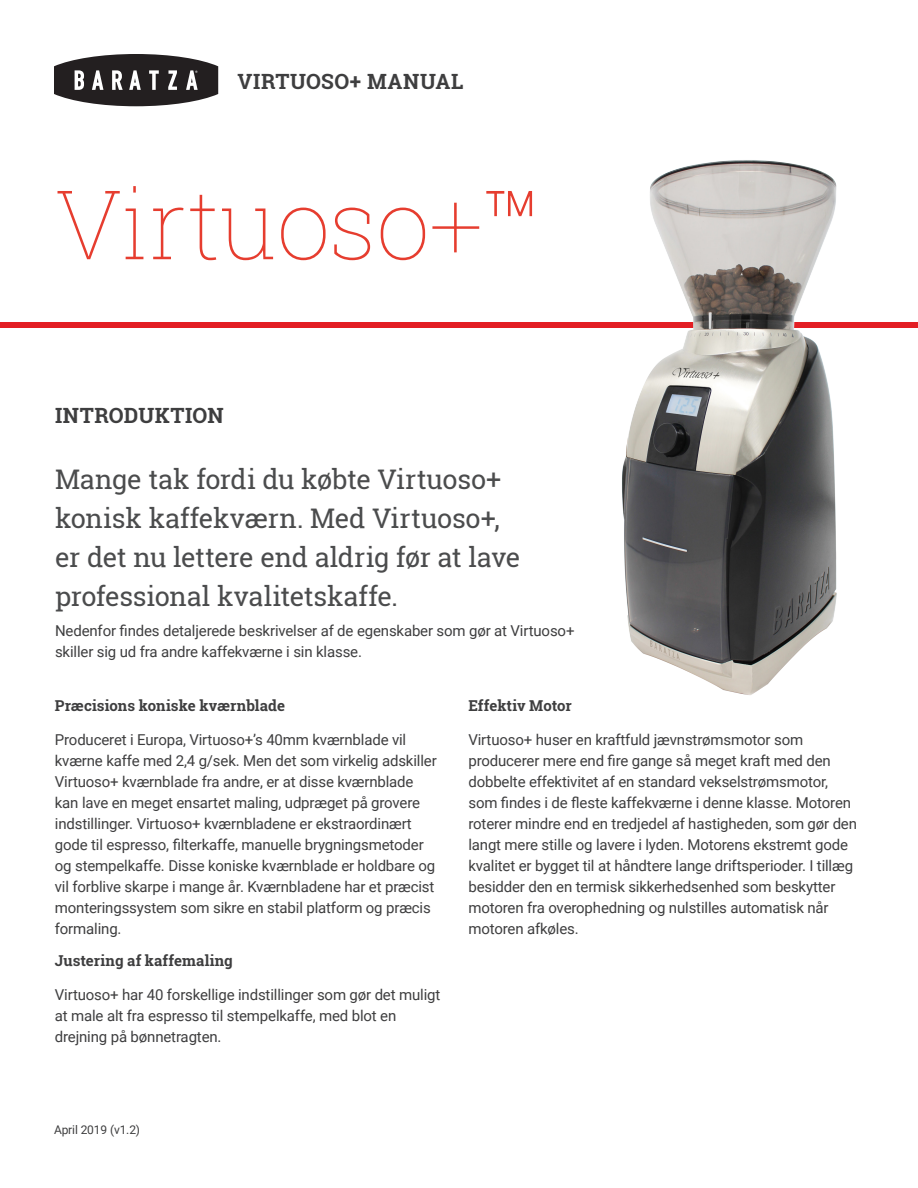
<style>
.page{position:relative;width:918px;height:1188px;background:#fff}
.page>*{position:absolute;margin:0;border:0;box-sizing:border-box;transform-origin:0 0}
.t1{font:100 96px "Roboto Slab";letter-spacing:-.01em;color:#e63d2f}
.intro{font:27px/39px "Roboto Slab";letter-spacing:-.01em;color:#4b4c4d}
.t2{font:700 21px "Roboto Slab";letter-spacing:.025em;color:#3e3e3f}
.t3{font:15px/21px "Roboto";letter-spacing:-.01em;color:#3e3e3f}
.t4{font:700 15px "Roboto Slab";letter-spacing:.005em;color:#3e3e3f}
.t5{font:12px "Roboto";letter-spacing:-.01em;color:#3e3e3f}
.t6{font:6.3px "Myriad Pro";color:#fff}
</style>
<div class="page">
<svg style="left:54px;top:54px;width:164px;height:52px"></svg>
<div style="left:0;top:322px;width:918px;height:5px;background:#e31e24"></div>
<img style="left:579px;top:160px;width:310px;height:535px">
<p class="t6" style="left:195px;top:69px;width:4px">®</p>
<h3 class="t2" style="left:238px;top:67px;width:227px">VIRTUOSO+ MANUAL</h3>
<h1 class="t1" style="left:55px;top:159px;width:486px">Virtuoso+™</h1>
<p class="t2" style="left:55px;top:401px;width:170px">INTRODUKTION</p>
<p class="intro" style="left:55px;top:459px;width:467px">Mange tak fordi du købte Virtuoso+ konisk kaffekværn. Med Virtuoso+, er det nu lettere end aldrig før at lave professional kvalitetskaffe.</p>
<p class="t3" style="left:55px;top:619px;width:521px">Nedenfor findes detaljerede beskrivelser af de egenskaber som gør at Virtuoso+ skiller sig ud fra andre kaffekværne i sin klasse.</p>
<p class="t4" style="left:55px;top:695px;width:232px">Præcisions koniske kværnblade</p>
<p class="t3" style="left:55px;top:729px;width:383px">Produceret i Europa, Virtuoso+’s 40mm kværnblade vil kværne kaffe med 2,4 g/sek. Men det som virkelig adskiller Virtuoso+ kværnblade fra andre, er at disse kværnblade kan lave en meget ensartet maling, udpræget på grovere indstillinger. Virtuoso+ kværnbladene er ekstraordinært gode til espresso, filterkaffe, manuelle brygningsmetoder og stempelkaffe. Disse koniske kværnblade er holdbare og vil forblive skarpe i mange år. Kværnbladene har et præcist monteringssystem som sikre en stabil platform og præcis formaling.</p>
<p class="t4" style="left:55px;top:950px;width:180px">Justering af kaffemaling</p>
<p class="t3" style="left:55px;top:984px;width:387px">Virtuoso+ har 40 forskellige indstillinger som gør det muligt at male alt fra espresso til stempelkaffe, med blot en drejning på bønnetragten.</p>
<p class="t4" style="left:468px;top:695px;width:105px">Effektiv Motor</p>
<p class="t3" style="left:468px;top:729px;width:390px">Virtuoso+ huser en kraftfuld jævnstrømsmotor som producerer mere end fire gange så meget kraft med den dobbelte effektivitet af en standard vekselstrømsmotor, som findes i de fleste kaffekværne i denne klasse. Motoren roterer mindre end en tredjedel af hastigheden, som gør den langt mere stille og lavere i lyden. Motorens ekstremt gode kvalitet er bygget til at håndtere lange driftsperioder. I tillæg besidder den en termisk sikkerhedsenhed som beskytter motoren fra overophedning og nulstilles automatisk når motoren afkøles.</p>
<p class="t5" style="left:54px;top:1121px;width:88px">April 2019 (v1.2)</p>
</div>
